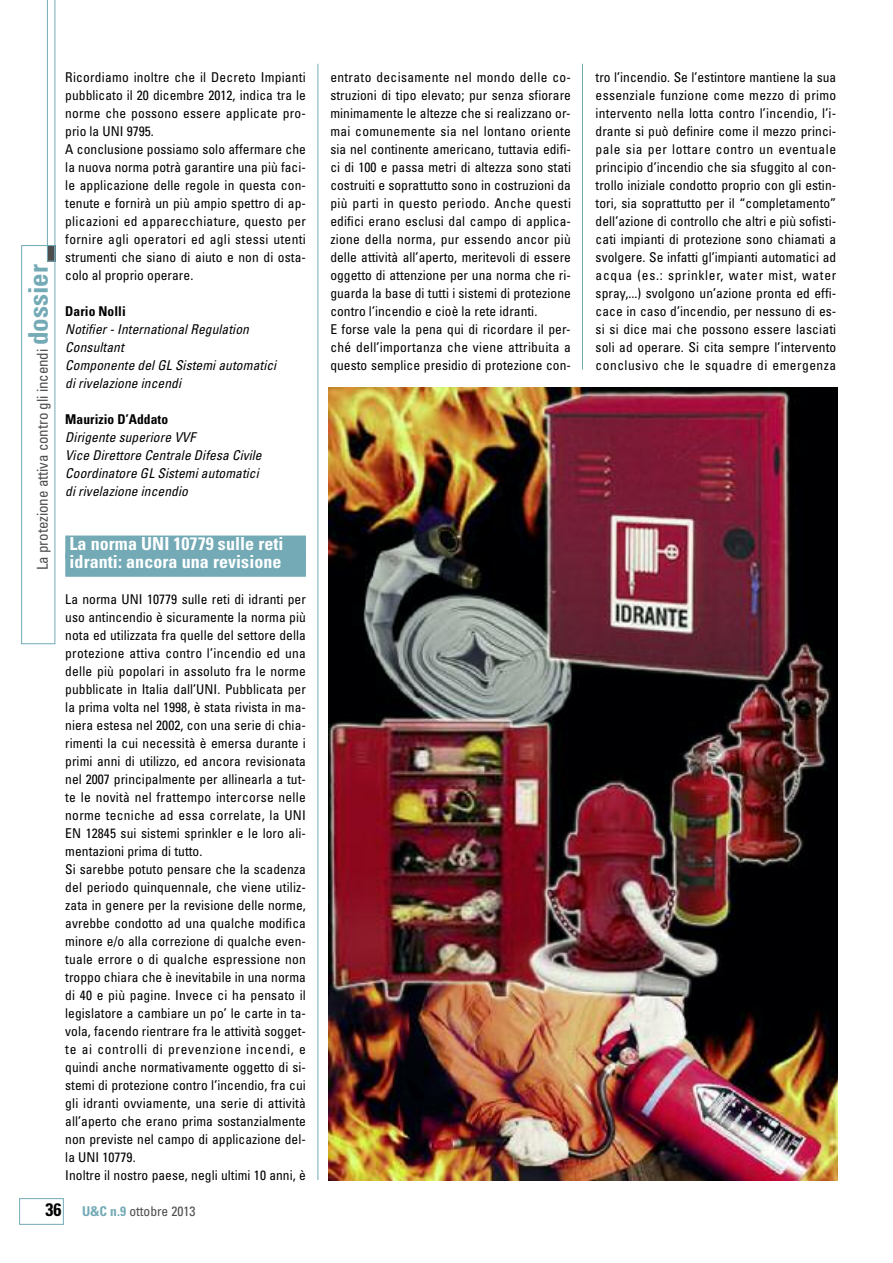
<style>
.page{position:relative;width:893px;height:1263px;background:#fff}
.page>*{position:absolute;margin:0;border:0;box-sizing:border-box;transform-origin:0 0}
.t1{font:700 condensed 18px/18px "Univers";letter-spacing:.005em;color:#fff}
.t2{font:condensed 15px "Univers";letter-spacing:-.01em;color:#4d4d4d}
.t3{font:condensed 13.5px/18px "Univers";letter-spacing:.005em;color:#000}
.t4{font:italic condensed 13.5px/18px "Univers";letter-spacing:.005em;color:#000}
.t5{font:700 condensed 13.5px "Univers";letter-spacing:.005em;color:#000}
.t6{font:condensed 13.5px "Univers";color:#4d4d4d}
.s1{font-weight:700;font-size:27px;color:#73aab6}
.s2{font-weight:700;font-size:18px;color:#000}
.s3{font-weight:700;color:#73aab6}
</style>
<div class="page">
<div style="left:19px;top:1198px;width:45px;height:27px;border:1px solid #73aab6"></div>
<svg style="left:47px;top:0;width:8px;height:262px"></svg>
<div style="left:21px;top:245px;width:34px;height:399px;border:1px solid #73aab6"></div>
<hr style="left:318px;top:64px;width:1px;height:1116px;background:#73aab6">
<hr style="left:582px;top:64px;width:1px;height:306px;background:#73aab6">
<div style="left:65px;top:535px;width:241px;height:24px;background:#73aab6"></div>
<div style="left:65px;top:553px;width:241px;height:24px;background:#73aab6"></div>
<img style="left:329px;top:388px;width:509px;height:792px">
<p class="t2" style="left:37px;top:570px;width:307px;rotate:-90deg">La protezione attiva contro gli incendi <span class="s1">dossier</span></p>
<p class="t3" style="left:65px;top:69px;width:242px">Ricordiamo inoltre che il Decreto Impianti pubblicato il 20 dicembre 2012, indica tra le norme che possono essere applicate pro&shy;prio la UNI 9795.<br>A conclusione possiamo solo affermare che la nuova norma potrà garantire una più faci&shy;le applicazione delle regole in questa con&shy;tenute e fornirà un più ampio spettro di ap&shy;plicazioni ed apparecchiature, questo per fornire agli operatori ed agli stessi utenti strumenti che siano di aiuto e non di osta&shy;colo al proprio operare.</p>
<p class="t5" style="left:65px;top:306px;width:62px">Dario Nolli</p>
<p class="t4" style="left:65px;top:321px;width:213px">Notifier - International Regulation<br>Consultant<br>Componente del GL Sistemi automatici di rivelazione incendi</p>
<p class="t5" style="left:65px;top:414px;width:104px">Maurizio D’Addato</p>
<p class="t4" style="left:65px;top:429px;width:198px">Dirigente superiore VVF<br>Vice Direttore Centrale Difesa Civile<br>Coordinatore GL Sistemi automatici di rivelazione incendio</p>
<h1 class="t1" style="left:70px;top:536px;width:216px">La norma UNI 10779 sulle reti idranti: ancora una revisione</h1>
<p class="t3" style="left:65px;top:591px;width:242px">La norma UNI 10779 sulle reti di idranti per uso antincendio è sicuramente la norma più nota ed utilizzata fra quelle del settore della protezione attiva contro l’incendio ed una delle più popolari in assoluto fra le norme pubblicate in Italia dall’UNI. Pubblicata per la prima volta nel 1998, è stata rivista in ma&shy;niera estesa nel 2002, con una serie di chia&shy;rimenti la cui necessità è emersa durante i primi anni di utilizzo, ed ancora revisionata nel 2007 principalmente per allinearla a tut&shy;te le novità nel frattempo intercorse nelle norme tecniche ad essa correlate, la UNI EN 12845 sui sistemi sprinkler e le loro ali&shy;mentazioni prima di tutto.<br>Si sarebbe potuto pensare che la scadenza del periodo quinquennale, che viene utiliz&shy;zata in genere per la revisione delle norme, avrebbe condotto ad una qualche modifica minore e/o alla correzione di qualche even&shy;tuale errore o di qualche espressione non troppo chiara che è inevitabile in una norma di 40 e più pagine. Invece ci ha pensato il legislatore a cambiare un po’ le carte in ta&shy;vola, facendo rientrare fra le attività sogget&shy;te ai controlli di prevenzione incendi, e quindi anche normativamente oggetto di si&shy;stemi di protezione contro l’incendio, fra cui gli idranti ovviamente, una serie di attività all’aperto che erano prima sostanzialmente non previste nel campo di applicazione del&shy;la UNI 10779.<br>Inoltre il nostro paese, negli ultimi 10 anni, è</p>
<p class="t6" style="left:45px;top:1206px;width:152px"><span class="s2">36</span> <span class="s3">U&amp;C n.9</span> ottobre 2013</p>
<p class="t3" style="left:330px;top:69px;width:242px">entrato decisamente nel mondo delle co&shy;struzioni di tipo elevato; pur senza sfiorare minimamente le altezze che si realizzano or&shy;mai comunemente sia nel lontano oriente sia nel continente americano, tuttavia edifi&shy;ci di 100 e passa metri di altezza sono stati costruiti e soprattutto sono in costruzioni da più parti in questo periodo. Anche questi edifici erano esclusi dal campo di applica&shy;zione della norma, pur essendo ancor più delle attività all’aperto, meritevoli di essere oggetto di attenzione per una norma che ri&shy;guarda la base di tutti i sistemi di protezione contro l’incendio e cioè la rete idranti.<br>E forse vale la pena qui di ricordare il per&shy;ché dell’importanza che viene attribuita a questo semplice presidio di protezione con-</p>
<p class="t3" style="left:596px;top:69px;width:242px;text-align:justify">tro l’incendio. Se l’estintore mantiene la sua essenziale funzione come mezzo di primo intervento nella lotta contro l’incendio, l’i&shy;drante si può definire come il mezzo princi&shy;pale sia per lottare contro un eventuale principio d’incendio che sia sfuggito al con&shy;trollo iniziale condotto proprio con gli estin&shy;tori, sia soprattutto per il “completamento” dell’azione di controllo che altri e più sofisti&shy;cati impianti di protezione sono chiamati a svolgere. Se infatti gl’impianti automatici ad acqua (es.: sprinkler, water mist, water spray,...) svolgono un’azione pronta ed effi&shy;cace in caso d’incendio, per nessuno di es&shy;si si dice mai che possono essere lasciati soli ad operare. Si cita sempre l’intervento conclusivo che le squadre di emergenza</p>
</div>
